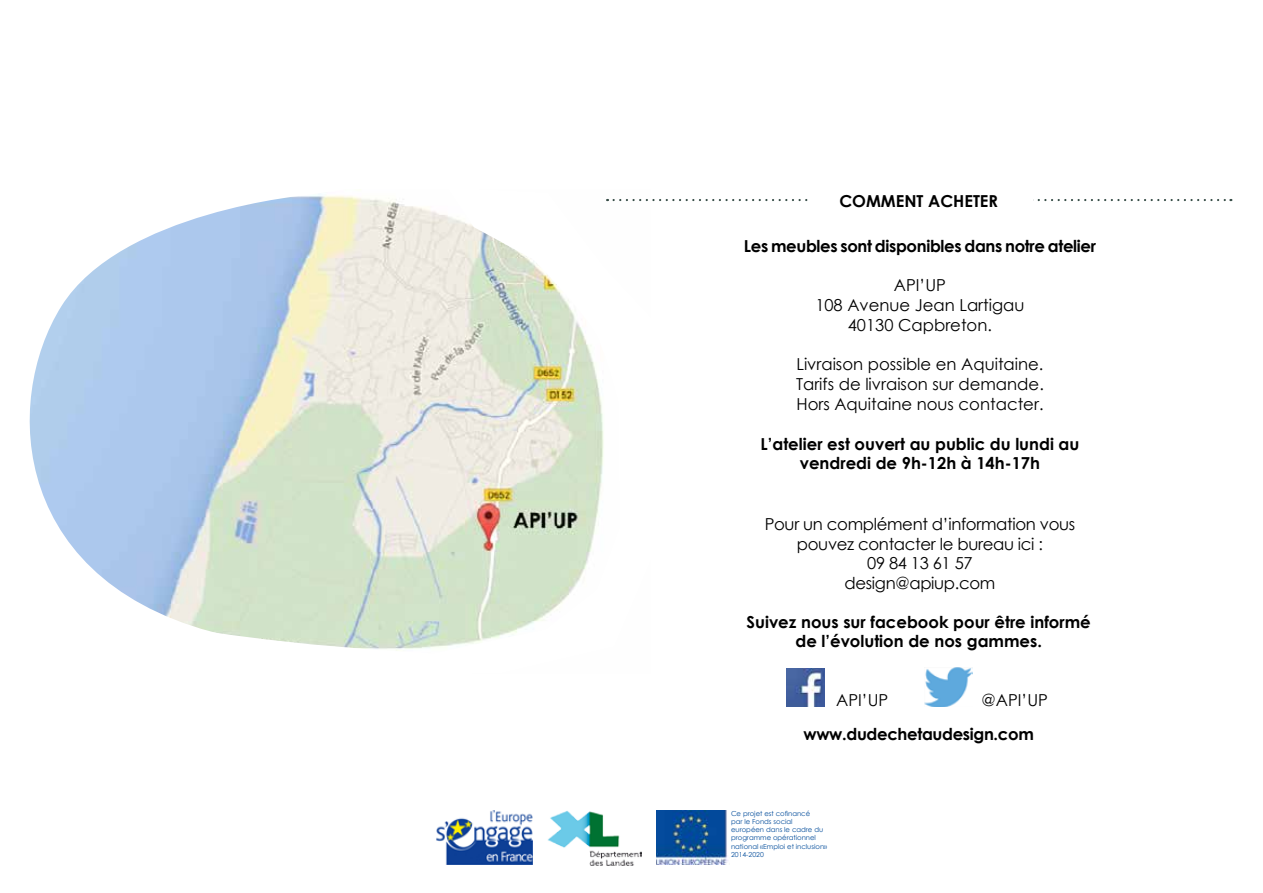
<style>
.page{position:relative;width:1263px;height:893px;background:#fff}
.page>*{position:absolute;margin:0;border:0;box-sizing:border-box;transform-origin:0 0}
.t1{font:16.5px/19.8px "Century Gothic";color:#000;text-align:center}
.t2{font:700 16.5px/19.8px "Century Gothic";color:#000;text-align:center}
.t3{font:16.5px/19.8px "Century Gothic";letter-spacing:-.02em;color:#000;text-align:center}
.t4{font:700 16.5px "Century Gothic";letter-spacing:-.02em;color:#000}
.t5{font:6.9px/8.2px "Century Gothic";color:#004b9a}
</style>
<div class="page">
<svg style="left:685px;top:199px;width:546px;height:2px"></svg>
<div style="left:811px;top:175px;width:222px;height:47px;background:#fff"></div>
<svg style="left:458px;top:198px;width:224px;height:447px"></svg>
<svg style="left:29px;top:194px;width:429px;height:457px"></svg>
<img style="left:924px;top:668px;width:48px;height:38px">
<img style="left:786px;top:668px;width:38px;height:38px">
<img style="left:548px;top:811px;width:94px;height:54px">
<img style="left:436px;top:810px;width:97px;height:55px">
<img style="left:656px;top:810px;width:72px;height:54px">
<p class="t2" style="left:839px;top:190px;width:160px">COMMENT ACHETER</p>
<p class="t4" style="left:744px;top:233px;width:354px">Les meubles sont disponibles dans notre atelier</p>
<p class="t1" style="left:815px;top:275px;width:211px">API’UP<br>108 Avenue Jean Lartigau<br>40130 Capbreton.</p>
<p class="t1" style="left:796px;top:354px;width:249px;text-align:justify">Livraison possible en Aquitaine.<br>Tarifs de livraison sur demande.<br>Hors Aquitaine nous contacter.</p>
<p class="t2" style="left:760px;top:433px;width:320px">L’atelier est ouvert au public du lundi au vendredi de 9h-12h à 14h-17h</p>
<p class="t3" style="left:765px;top:514px;width:312px">Pour un complément d’information vous pouvez contacter le bureau ici :<br>09 84 13 61 57<br>design@apiup.com</p>
<p class="t2" style="left:747px;top:611px;width:346px">Suivez nous sur facebook pour être informé de l’évolution de nos gammes.</p>
<p class="t1" style="left:836px;top:690px;width:54px">API’UP</p>
<p class="t1" style="left:981px;top:690px;width:68px">@API’UP</p>
<p class="t4" style="left:803px;top:721px;width:232px">www.dudechetaudesign.com</p>
<p class="t5" style="left:731px;top:809px;width:98px">Ce projet est cofinancé<br>par le Fonds social européen dans le cadre du programme opérationnel national «Emploi et inclusion»<br>2014-2020</p>
</div>
